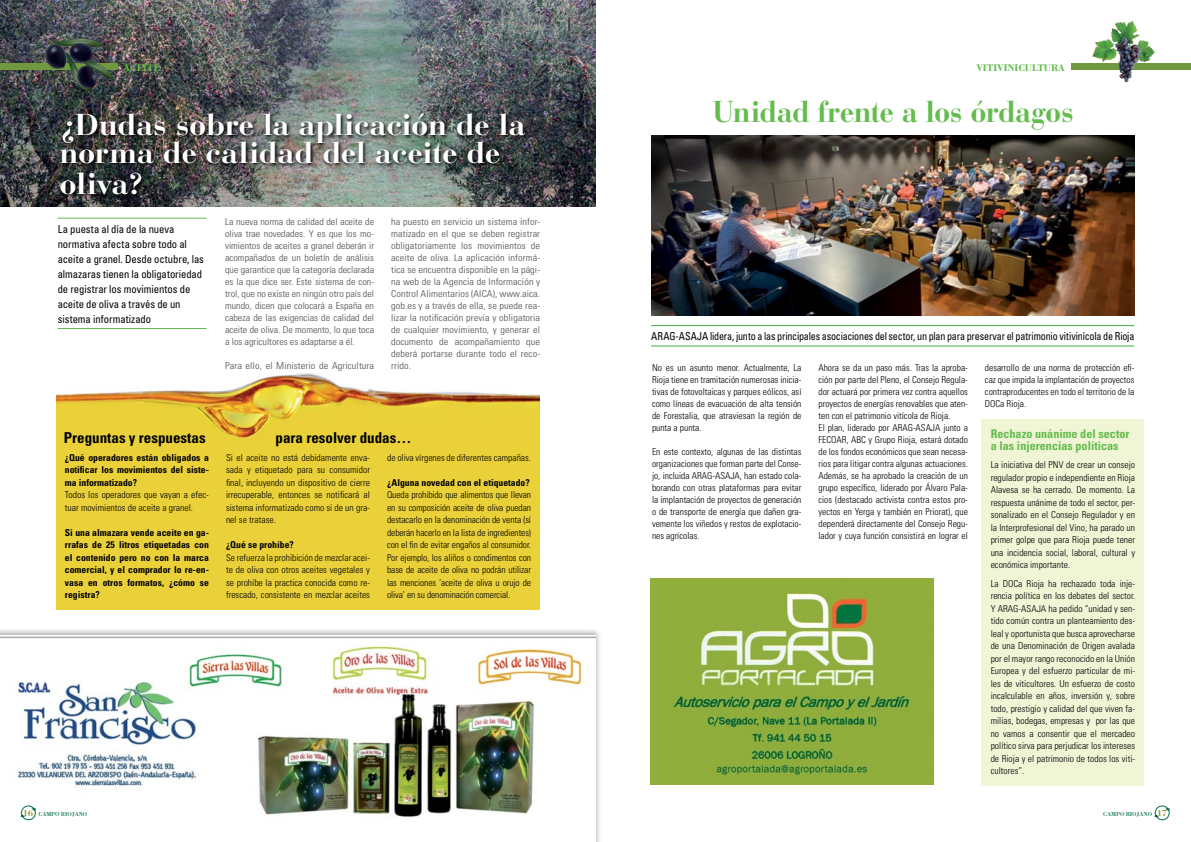
<style>
.page{position:relative;width:1191px;height:842px;background:#fff}
.page>*{position:absolute;margin:0;border:0;box-sizing:border-box;transform-origin:0 0}
.t1{font:700 30px/28px "Bauer Bodoni Std";letter-spacing:-.015em;color:#fff;scale:1.04 1}
.t2{font:700 30px "Bauer Bodoni Std";letter-spacing:-.02em;color:#64bc4d}
.t3{font:700 condensed 15px "Univers LT Std";color:#000}
.t4{font:700 condensed 12px/12.5px "Univers LT Std";color:#64bc4d}
.t5{font:condensed 11px/15px "Univers LT Std";letter-spacing:-.01em;color:#000}
.t6{font:condensed 11px "Univers LT Std";letter-spacing:-.01em;color:#000;scale:.92 1}
.t7{font:700 10px "Bodoni Std";letter-spacing:-.01em;color:#64bc4d}
.t8{font:300 condensed 9.5px/12.5px "Univers LT Std";color:#000;text-align:justify}
.t9{font:300 condensed 9.5px/12px "Univers LT Std";letter-spacing:.01em;color:#4d4d4f;text-align:justify;scale:1.08 1}
.t10{font:300 condensed 9.5px/12px "Univers LT Std";letter-spacing:.01em;color:#4d4d4f;text-align:justify;scale:1.06 1}
.t11{font:700 condensed 9.5px/12.5px "Univers LT Std";color:#000;text-align:justify}
.t12{font:6px "Bodoni Std";letter-spacing:-.01em;color:#00704a}
.s1{font-weight:700;font-size:9px;color:#929b3d}
</style>
<div class="page">
<img style="left:56px;top:373px;width:484px;height:236px">
<img style="left:0;top:0;width:595px;height:207px">
<div style="left:981px;top:419px;width:162px;height:366px;background:#eff5d5"></div>
<div style="left:1071px;top:64px;width:120px;height:6px;background:#70993f"></div>
<img style="left:1092px;top:21px;width:39px;height:42px">
<hr style="left:651px;top:325px;width:483px;height:1px;background:#41ad49">
<hr style="left:651px;top:346px;width:483px;height:1px;background:#41ad49">
<img style="left:651px;top:578px;width:282px;height:206px">
<img style="left:58px;top:112px;width:472px;height:88px">
<hr style="left:58px;top:218px;width:149px;height:1px;background:#64bc4d">
<hr style="left:58px;top:328px;width:149px;height:1px;background:#64bc4d">
<div style="left:0;top:64px;width:117px;height:6px;background:#70993f"></div>
<img style="left:34px;top:27px;width:83px;height:67px">
<div style="left:0;top:627px;width:601px;height:215px;background:#000;opacity:.3"></div>
<div style="left:0;top:635px;width:596px;height:207px;background:#fff"></div>
<img style="left:0;top:636px;width:596px;height:181px">
<img style="left:652px;top:135px;width:482px;height:180px">
<svg style="left:1154px;top:805px;width:16px;height:16px"></svg>
<svg style="left:21px;top:803px;width:15px;height:18px"></svg>
<p class="t7" style="left:124px;top:61px;width:38px">ACEITE</p>
<h1 class="t1" style="left:60px;top:111px;width:450px">¿Dudas sobre la aplicación de la norma de calidad del aceite de</h1>
<h1 class="t1" style="left:60px;top:170px;width:83px">oliva?</h1>
<p class="t5" style="left:58px;top:221px;width:148px">La puesta al día de la nueva normativa afecta sobre todo al aceite a granel. Desde octubre, las almazaras tienen la obligatoriedad de registrar los movimientos de aceite de oliva a través de un sistema informatizado</p>
<p class="t10" style="left:225px;top:215px;width:142px">La nueva norma de calidad del aceite de oliva trae novedades. Y es que los mo&shy;vimientos de aceites a granel deberán ir acompañados de un boletín de análisis que garantice que la categoría declarada es la que dice ser. Este sistema de con&shy;trol, que no existe en ningún otro país del mundo, dicen que colocará a España en cabeza de las exigencias de calidad del aceite de oliva. De momento, lo que toca a los agricultores es adaptarse a él.</p>
<p class="t9" style="left:225px;top:359px;width:139px">Para ello, el Ministerio de Agricultura</p>
<p class="t9" style="left:391px;top:215px;width:139px">ha puesto en servicio un sistema infor&shy;matizado en el que se deben registrar obligatoriamente los movimientos de aceite de oliva. La aplicación informá&shy;tica se encuentra disponible en la pági&shy;na web de la Agencia de Información y Control Alimentarios (AICA), www.aica. gob.es y a través de ella, se puede rea&shy;lizar la notificación previa y obligatoria de cualquier movimiento, y generar el documento de acompañamiento que deberá portarse durante todo el reco&shy;rrido.</p>
<h2 class="t3" style="left:64px;top:428px;width:143px">Preguntas y respuestas</h2>
<h2 class="t3" style="left:276px;top:428px;width:137px">para resolver dudas…</h2>
<p class="t11" style="left:65px;top:451px;width:146px">¿Qué operadores están obligados a notificar los movimientos del siste&shy;ma informatizado?</p>
<p class="t8" style="left:65px;top:488px;width:146px">Todos los operadores que vayan a efec&shy;tuar movimientos de aceite a granel.</p>
<p class="t11" style="left:65px;top:526px;width:146px">Si una almazara vende aceite en ga&shy;rrafas de 25 litros etiquetadas con el contenido pero no con la marca comercial, y el comprador lo re-en&shy;vasa en otros formatos, ¿cómo se registra?</p>
<p class="t8" style="left:226px;top:451px;width:145px">Si el aceite no está debidamente enva&shy;sada y etiquetado para su consumidor final, incluyendo un dispositivo de cierre irrecuperable, entonces se notificará al sistema informatizado como si de un gra&shy;nel se tratase.</p>
<p class="t11" style="left:226px;top:538px;width:69px">¿Qué se prohíbe?</p>
<p class="t8" style="left:226px;top:551px;width:145px">Se refuerza la prohibición de mezclar acei&shy;te de oliva con otros aceites vegetales y se prohíbe la practica conocida como re&shy;frescado, consistente en mezclar aceites</p>
<p class="t8" style="left:387px;top:451px;width:145px">de oliva vírgenes de diferentes campañas.</p>
<p class="t11" style="left:387px;top:476px;width:144px">¿Alguna novedad con el etiquetado?</p>
<p class="t8" style="left:387px;top:488px;width:145px">Queda prohibido que alimentos que llevan en su composición aceite de oliva puedan destacarlo en la denominación de venta (sí deberán hacerlo en la lista de ingredientes) con el fin de evitar engaños al consumidor.<br>Por ejemplo, los aliños o condimentos con base de aceite de oliva no podrán utilizar las menciones ‘aceite de oliva u orujo de oliva’ en su denominación comercial.</p>
<p class="t7" style="left:976px;top:61px;width:90px">VITIVINICULTURA</p>
<h1 class="t2" style="left:713px;top:94px;width:362px">Unidad frente a los órdagos</h1>
<p class="t6" style="left:651px;top:329px;width:527px">ARAG-ASAJA lidera, junto a las principales asociaciones del sector, un plan para preservar el patrimonio vitivinícola de Rioja</p>
<p class="t8" style="left:652px;top:361px;width:151px;line-height:12px">No es un asunto menor. Actualmente, La Rioja tiene en tramitación numerosas inicia&shy;tivas de fotovoltaicas y parques eólicos, así como líneas de evacuación de alta tensión de Forestalia, que atraviesan la región de punta a punta.</p>
<p class="t8" style="left:652px;top:445px;width:151px;line-height:12px">En este contexto, algunas de las distintas organizaciones que forman parte del Conse&shy;jo, incluida ARAG-ASAJA, han estado cola&shy;borando con otras plataformas para evitar la implantación de proyectos de generación o de transporte de energía que dañen gra&shy;vemente los viñedos y restos de explotacio&shy;nes agrícolas.</p>
<p class="t8" style="left:818px;top:361px;width:151px;line-height:12px;text-align:left">Ahora se da un paso más. Tras la aproba&shy;ción por parte del Pleno, el Consejo Regula&shy;dor actuará por primera vez contra aquellos proyectos de energías renovables que aten&shy;ten con el patrimonio vitícola de Rioja.<br>El plan, liderado por ARAG-ASAJA junto a FECOAR, ABC y Grupo Rioja, estará dotado de los fondos económicos que sean necesa&shy;rios para litigar contra algunas actuaciones.<br>Además, se ha aprobado la creación de un grupo específico, liderado por Álvaro Pala&shy;cios (destacado activista contra estos pro&shy;yectos en Yerga y también en Priorat), que dependerá directamente del Consejo Regu&shy;lador y cuya función consistirá en lograr el</p>
<p class="t8" style="left:985px;top:361px;width:151px;line-height:12px">desarrollo de una norma de protección efi&shy;caz que impida la implantación de proyectos contraproducentes en todo el territorio de la DOCa Rioja.</p>
<p class="t4" style="left:990px;top:427px;width:140px">Rechazo unánime del sector a las injerencias políticas</p>
<p class="t8" style="left:990px;top:459px;width:146px">La iniciativa del PNV de crear un consejo regulador propio e independiente en Rioja Alavesa se ha cerrado. De momento. La respuesta unánime de todo el sector, per&shy;sonalizado en el Consejo Regulador y en la Interprofesional del Vino, ha parado un primer golpe que para Rioja puede tener una incidencia social, laboral, cultural y económica importante.</p>
<p class="t8" style="left:990px;top:577px;width:146px">La DOCa Rioja ha rechazado toda inje&shy;rencia política en los debates del sector.<br>Y ARAG-ASAJA ha pedido “unidad y sen&shy;tido común contra un planteamiento des&shy;leal y oportunista que busca aprovecharse de una Denominación de Origen avalada por el mayor rango reconocido en la Unión Europea y del esfuerzo particular de mi&shy;les de viticultores. Un esfuerzo de costo incalculable en años, inversión y, sobre todo, prestigio y calidad del que viven fa&shy;milias, bodegas, empresas y por las que no vamos a consentir que el mercadeo político sirva para perjudicar los intereses de Rioja y el patrimonio de todos los viti&shy;cultores”.</p>
<p class="t12" style="left:23px;top:810px;width:66px"><span class="s1">16</span> CAMPO RIOJANO</p>
<p class="t12" style="left:1103px;top:810px;width:65px">CAMPO RIOJANO <span class="s1">17</span></p>
</div>
